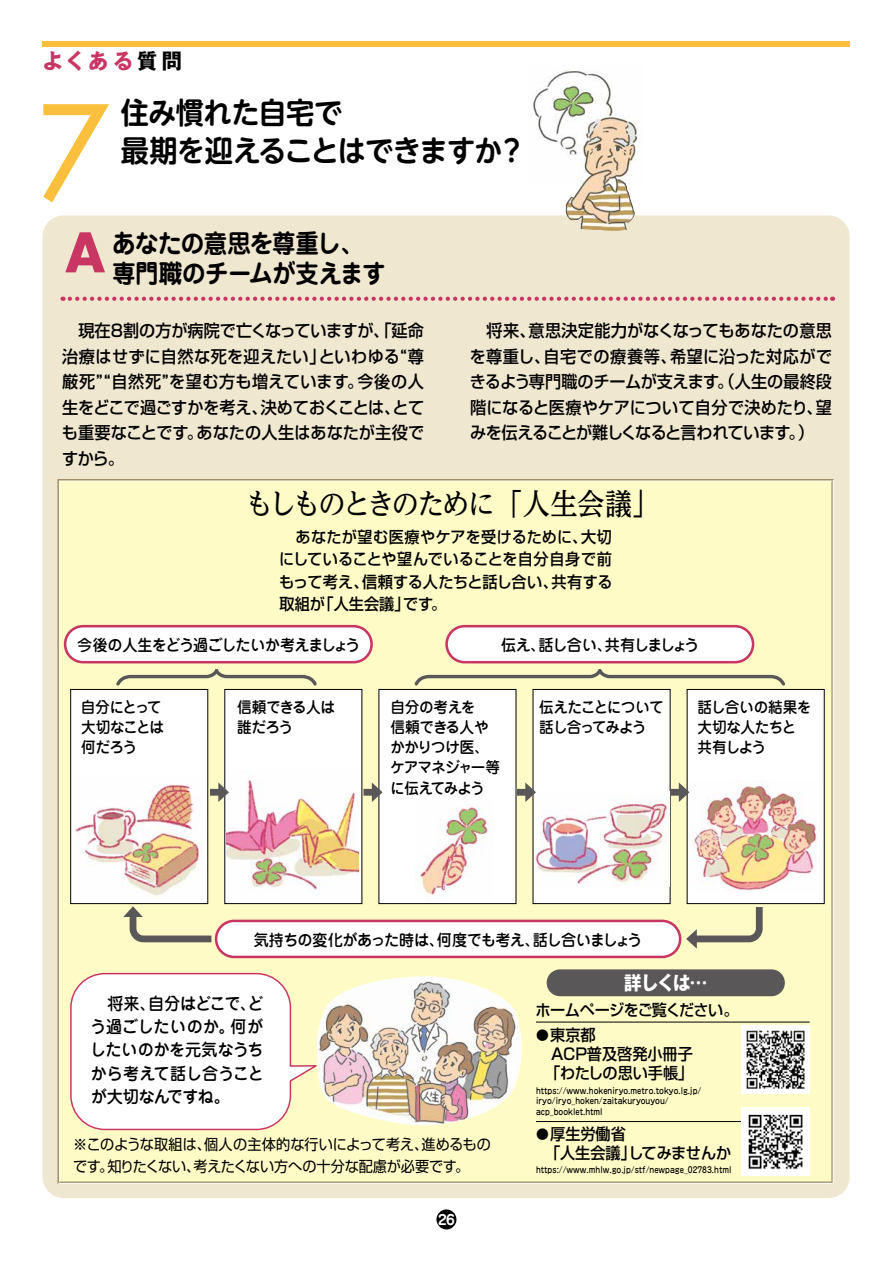
<style>
.page{position:relative;width:893px;height:1263px;background:#fff}
.page>*{position:absolute;margin:0;border:0;box-sizing:border-box;transform-origin:0 0}
.t1{font:500 127.5px "Futura Std";color:#fac03d;scale:.95 1}
.t2{font:700 53.1px "Futura";color:#c93664;scale:.95 1}
.t3{font:700 29.7px/38.2px "UD Shin M Go Pr 6 N De";letter-spacing:-.03em;color:#000;scale:.95 1}
.t4{font:500 29.7px "UD Reimin Pr 6 N";letter-spacing:-.085em;color:#000;scale:.92 1}
.t5{font:700 25.5px/29.7px "P Jun 501 Pro N";letter-spacing:-.02em;color:#000;scale:.92 1}
.t6{font:700 21.3px "P Gothic MB101 Pr 6 N";letter-spacing:.185em;color:#c93664;scale:.95 1}
.t7{font:700 19.2px "P Gothic MB101 Pr 6 N";color:#fff;scale:.95 1}
.t8{font:500 16.95px/25.5px "P Shin Go Pr 6 N";letter-spacing:-.015em;color:#000;text-align:justify;scale:.95 1}
.t9{font:500 16.95px/23.4px "P Jun 34 Pro N";letter-spacing:-.015em;color:#000;text-align:justify;scale:.95 1}
.t10{font:500 15.9px/22.4px "P Shin Go Pr 6 N";color:#000;scale:.95 1}
.t11{font:500 15.9px "P Jun 34 Pro N";letter-spacing:-.06em;color:#000;scale:.95 1}
.t12{font:500 15.9px "P Jun 34 Pro N";letter-spacing:-.04em;color:#000;scale:.95 1}
.t13{font:500 15.9px "P Shin Go Pr 6 N";letter-spacing:-.045em;color:#000;scale:.95 1}
.t14{font:500 15.45px/20.2px "P Jun 34 Pro N";letter-spacing:-.055em;color:#000;scale:.95 1}
.t15{font:500 15.45px/20.2px "P Jun 34 Pro N";letter-spacing:-.03em;color:#000;scale:.95 1}
.t16{font:500 15.45px/20.2px "P Jun 34 Pro N";letter-spacing:-.075em;color:#000;scale:.95 1}
.t17{font:500 15.45px/20.2px "P Jun 34 Pro N";letter-spacing:-.08em;color:#000;scale:.95 1}
.t18{font:14.85px/21.3px "P Shin Go Pr 6 N";letter-spacing:-.01em;color:#000;scale:.95 1}
.t19{font:700 13.8px "P Jun 501 Pro N";color:#fff}
.t20{font:500 8.55px/10.6px "P Jun 34 Pro N";color:#000;scale:.9 1}
.s1{color:#000}
.s2{font-size:12.75px}
</style>
<div class="page">
<div style="left:43px;top:215px;width:807px;height:983px;background:#f0e7d1;border-radius:21px"></div>
<div style="left:58px;top:479px;width:776px;height:705px;background:#fffbc7"></div>
<div style="left:42px;top:42px;width:808px;height:5px;background:#fac03d"></div>
<div style="left:71px;top:689px;width:137px;height:214px;background:#fff"></div>
<div style="left:70px;top:689px;width:138px;height:215px;border:1px solid #000"></div>
<div style="left:225px;top:689px;width:137px;height:214px;background:#fff"></div>
<div style="left:224px;top:689px;width:138px;height:215px;border:1px solid #000"></div>
<div style="left:379px;top:689px;width:137px;height:214px;background:#fff"></div>
<div style="left:379px;top:689px;width:137px;height:215px;border:1px solid #000"></div>
<div style="left:533px;top:689px;width:137px;height:214px;background:#fff"></div>
<div style="left:533px;top:689px;width:137px;height:215px;border:1px solid #000"></div>
<div style="left:687px;top:689px;width:137px;height:214px;background:#fff"></div>
<div style="left:687px;top:689px;width:137px;height:215px;border:1px solid #000"></div>
<div style="left:65px;top:626px;width:307px;height:36px;background:#fff;border-radius:18px"></div>
<div style="left:64px;top:625px;width:309px;height:38px;border:3px solid #c93664;border-radius:18px"></div>
<div style="left:447px;top:626px;width:306px;height:36px;background:#fff;border-radius:18px"></div>
<div style="left:445px;top:625px;width:309px;height:38px;border:3px solid #c93664;border-radius:18px"></div>
<div style="left:216px;top:921px;width:464px;height:36px;background:#fff;border-radius:18px"></div>
<div style="left:215px;top:920px;width:466px;height:38px;border:3px solid #c93664;border-radius:18px"></div>
<hr style="left:536px;top:1022px;width:274px;height:1px;background:#000">
<hr style="left:536px;top:1121px;width:274px;height:1px;background:#000">
<img style="left:318px;top:976px;width:206px;height:150px">
<img style="left:227px;top:780px;width:131px;height:111px">
<div style="left:436px;top:1209px;width:20px;height:20px;background:#000;border-radius:50%"></div>
<svg style="left:70px;top:297px;width:763px;height:4px"></svg>
<svg style="left:69px;top:972px;width:249px;height:159px;background:#fdf9f3"></svg>
<div style="left:547px;top:969px;width:238px;height:27px;background:#595757;border-radius:13px"></div>
<svg style="left:684px;top:900px;width:82px;height:49px;background:#dcd8b2"></svg>
<svg style="left:123px;top:906px;width:95px;height:40px;background:#ddd8af"></svg>
<svg style="left:113px;top:666px;width:207px;height:22px;background:#e5e1b5"></svg>
<svg style="left:412px;top:666px;width:376px;height:22px;background:#e5e1b5"></svg>
<img style="left:76px;top:784px;width:127px;height:112px">
<img style="left:415px;top:807px;width:79px;height:88px">
<img style="left:689px;top:785px;width:128px;height:108px">
<img style="left:535px;top:791px;width:134px;height:95px">
<img style="left:528px;top:70px;width:115px;height:161px">
<img style="left:742px;top:1108px;width:68px;height:68px">
<img style="left:742px;top:1026px;width:68px;height:68px">
<svg style="left:218px;top:782px;width:11px;height:20px"></svg>
<div style="left:210px;top:789px;width:14px;height:7px;background:#595757"></div>
<svg style="left:372px;top:782px;width:10px;height:20px"></svg>
<div style="left:363px;top:789px;width:15px;height:7px;background:#595757"></div>
<svg style="left:525px;top:782px;width:11px;height:20px"></svg>
<div style="left:517px;top:789px;width:14px;height:7px;background:#595757"></div>
<svg style="left:679px;top:782px;width:10px;height:20px"></svg>
<div style="left:670px;top:789px;width:15px;height:7px;background:#595757"></div>
<p class="t6" style="left:43px;top:49px;width:148px">よくある<span class="s1">質問</span></p>
<h1 class="t1" style="left:38px;top:73px;width:75px">7</h1>
<h3 class="t3" style="left:121px;top:91px;width:428px">住み慣れた自宅で<br>最期を迎えることはできますか？</h3>
<h2 class="t2" style="left:65px;top:214px;width:44px">A</h2>
<h3 class="t5" style="left:112px;top:227px;width:299px">あなたの意思を尊重し、専門職のチームが支えます</h3>
<p class="t8" style="left:62px;top:317px;width:383px">　現在8割の方が病院で亡くなっていますが、「延命治療はせずに自然な死を迎えたい」といわゆる“尊厳死”“自然死”を望む方も増えています。今後の人生をどこで過ごすかを考え、決めておくことは、とても重要なことです。あなたの人生はあなたが主役ですから。</p>
<p class="t8" style="left:470px;top:317px;width:383px">　将来、意思決定能力がなくなってもあなたの意思を尊重し、自宅での療養等、希望に沿った対応ができるよう専門職のチームが支えます。（人生の最終段階になると医療やケアについて自分で決めたり、望みを伝えることが難しくなると言われています。）</p>
<h3 class="t4" style="left:246px;top:480px;width:451px">もしものときのために「人生会議」</h3>
<p class="t10" style="left:279px;top:525px;width:352px;text-align:justify">　あなたが望む医療やケアを受けるために、大切にしていることや望んでいることを自分自身で前もって考え、信頼する人たちと話し合い、共有する取組が「人生会議」です。</p>
<p class="t11" style="left:77px;top:632px;width:299px">今後の人生をどう過ごしたいか考えましょう</p>
<p class="t11" style="left:501px;top:632px;width:210px">伝え、話し合い、共有しましょう</p>
<p class="t17" style="left:81px;top:696px;width:89px">自分にとって大切なことは何だろう</p>
<p class="t14" style="left:237px;top:696px;width:105px">信頼できる人は誰だろう</p>
<p class="t14" style="left:390px;top:696px;width:117px">自分の考えを<br>信頼できる人やかかりつけ医、ケアマネジャー等に伝えてみよう</p>
<p class="t16" style="left:539px;top:696px;width:132px">伝えたことについて話し合ってみよう</p>
<p class="t15" style="left:697px;top:696px;width:122px">話し合いの結果を大切な人たちと共有しよう</p>
<p class="t12" style="left:254px;top:927px;width:410px">気持ちの変化があった時は、何度でも考え、話し合いましょう</p>
<p class="t9" style="left:90px;top:990px;width:185px">　将来、自分はどこで、どう過ごしたいのか。何がしたいのかを元気なうちから考えて話し合うことが大切なんですね。</p>
<p class="t18" style="left:73px;top:1133px;width:441px">※このような取組は、個人の主体的な行いによって考え、進めるものです。知りたくない、考えたくない方への十分な配慮が必要です。</p>
<p class="t19" style="left:438px;top:1208px;width:18px">26</p>
<p class="t7" style="left:624px;top:972px;width:90px">詳しくは…</p>
<p class="t13" style="left:536px;top:996px;width:215px">ホームページをご覧ください。</p>
<p class="t10" style="left:536px;top:1024px;width:167px;line-height:19.2px"><span class="s2">●</span>東京都<br>　ACP普及啓発小冊子　「わたしの思い手帳」</p>
<p class="t20" style="left:536px;top:1085px;width:185px">https://www.hokeniryo.metro.tokyo.lg.jp/ iryo/iryo_hoken/zaitakuryouyou/ acp_booklet.html</p>
<p class="t10" style="left:536px;top:1123px;width:207px;line-height:19.2px"><span class="s2">●</span>厚生労働省<br>　「人生会議」してみませんか</p>
<p class="t20" style="left:536px;top:1164px;width:219px">https://www.mhlw.go.jp/stf/newpage_02783.html</p>
</div>
